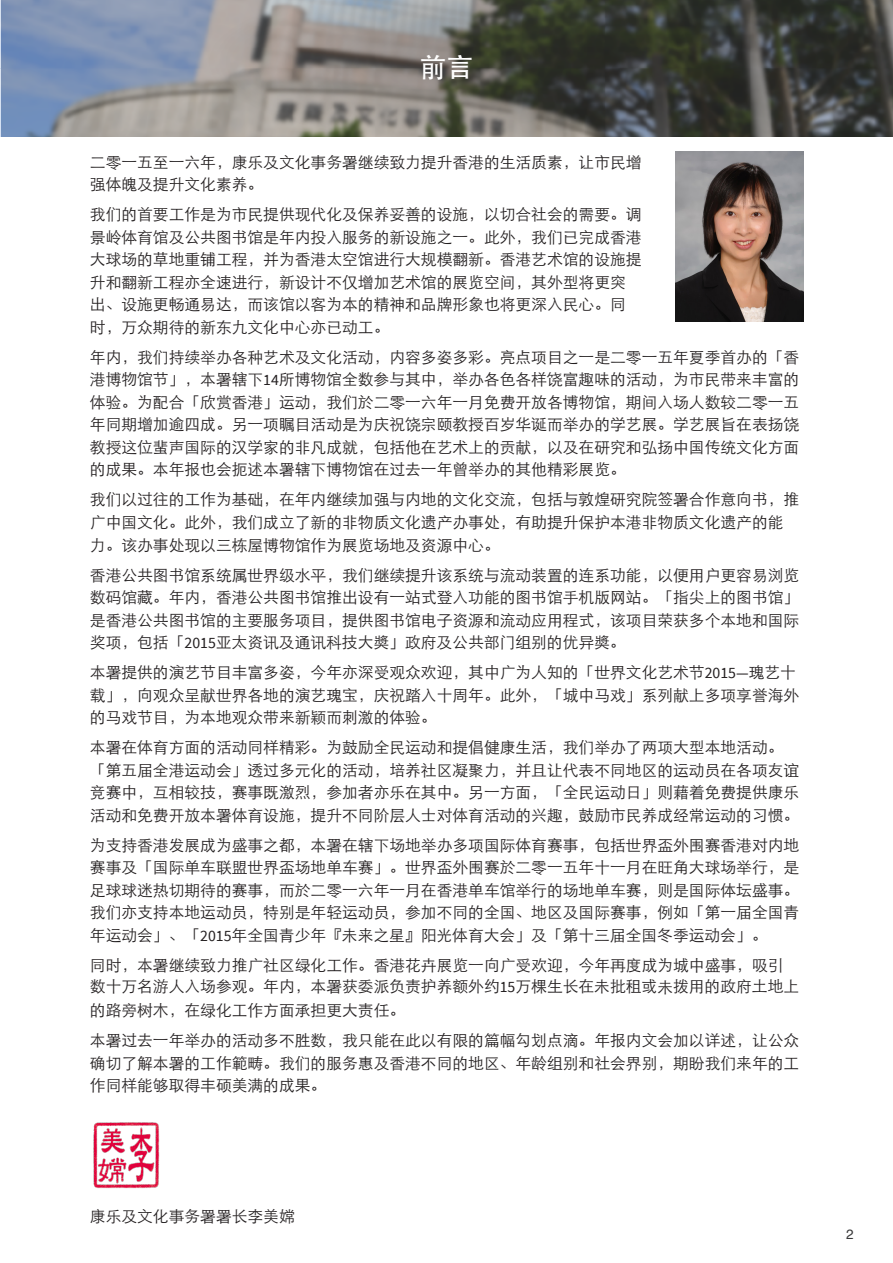
<style>
.page{position:relative;width:893px;height:1263px;background:#fff}
.page>*{position:absolute;margin:0;border:0;box-sizing:border-box;transform-origin:0 0}
.t1{font:27px "ST Heiti";color:#fff}
.t2{font:15.75px/22.5px "ST Xihei";color:#231f20}
.t3{font:13.5px "Helvetica";color:#383839}
.s1{font-family:"Source Sans Pro"}
</style>
<div class="page">
<img style="left:676px;top:151px;width:127px;height:170px">
<img style="left:93px;top:1122px;width:67px;height:67px">
<img style="left:0;top:1px;width:893px;height:135px">
<h1 class="t1" style="left:419px;top:54px;width:56px">前言</h1>
<p class="t2" style="left:90px;top:151px;width:553px">二零一五至一六年，康乐及文化事务署继续致力提升香港的生活质素，让市民增强体魄及提升文化素养。</p>
<p class="t2" style="left:90px;top:203px;width:553px">我们的首要工作是为市民提供现代化及保养妥善的设施，以切合社会的需要。调景岭体育馆及公共图书馆是年内投入服务的新设施之一。此外，我们已完成香港大球场的草地重铺工程，并为香港太空馆进行大规模翻新。香港艺术馆的设施提升和翻新工程亦全速进行，新设计不仅增加艺术馆的展览空间，其外型将更突出、设施更畅通易达，而该馆以客为本的精神和品牌形象也将更深入民心。同时，万众期待的新东九文化中心亦已动工。</p>
<p class="t2" style="left:90px;top:346px;width:711px;text-align:justify">年内，我们持续举办各种艺术及文化活动，内容多姿多彩。亮点项目之一是二零一五年夏季首办的「香港博物馆节」，本署辖下<span class="s1">14</span>所博物馆全数参与其中，举办各色各样饶富趣味的活动，为市民带来丰富的体验。为配合「欣赏香港」运动，我们於二零一六年一月免费开放各博物馆，期间入场人数较二零一五年同期增加逾四成。另一项瞩目活动是为庆祝饶宗颐教授百岁华诞而举办的学艺展。学艺展旨在表扬饶教授这位蜚声国际的汉学家的非凡成就，包括他在艺术上的贡献，以及在研究和弘扬中国传统文化方面的成果。本年报也会扼述本署辖下博物馆在过去一年曾举办的其他精彩展览。</p>
<p class="t2" style="left:90px;top:488px;width:711px">我们以过往的工作为基础，在年内继续加强与内地的文化交流，包括与敦煌研究院签署合作意向书，推广中国文化。此外，我们成立了新的非物质文化遗产办事处，有助提升保护本港非物质文化遗产的能力。该办事处现以三栋屋博物馆作为展览场地及资源中心。</p>
<p class="t2" style="left:90px;top:564px;width:711px;text-align:justify">香港公共图书馆系统属世界级水平，我们继续提升该系统与流动装置的连系功能，以便用户更容易浏览数码馆藏。年内，香港公共图书馆推出设有一站式登入功能的图书馆手机版网站。「指尖上的图书馆」是香港公共图书馆的主要服务项目，提供图书馆电子资源和流动应用程式，该项目荣获多个本地和国际奖项，包括「<span class="s1">2015</span>亚太资讯及通讯科技大奬」政府及公共部门组别的优异奬。</p>
<p class="t2" style="left:90px;top:661px;width:711px">本署提供的演艺节目丰富多姿，今年亦深受观众欢迎，其中广为人知的「世界文化艺术节<span class="s1">2015—</span>瑰艺十载」，向观众呈献世界各地的演艺瑰宝，庆祝踏入十周年。此外，「城中马戏」系列献上多项享誉海外的马戏节目，为本地观众带来新颖而刺激的体验。</p>
<p class="t2" style="left:90px;top:736px;width:711px">本署在体育方面的活动同样精彩。为鼓励全民运动和提倡健康生活，我们举办了两项大型本地活动。「第五届全港运动会」透过多元化的活动，培养社区凝聚力，并且让代表不同地区的运动员在各项友谊竞赛中，互相较技，赛事既激烈，参加者亦乐在其中。另一方面，「全民运动日」则藉着免费提供康乐活动和免费开放本署体育设施，提升不同阶层人士对体育活动的兴趣，鼓励市民养成经常运动的习惯。</p>
<p class="t2" style="left:90px;top:834px;width:711px;text-align:justify">为支持香港发展成为盛事之都，本署在辖下场地举办多项国际体育赛事，包括世界盃外围赛香港对内地赛事及「国际单车联盟世界盃场地单车赛」。世界盃外围赛於二零一五年十一月在旺角大球场举行，是足球球迷热切期待的赛事，而於二零一六年一月在香港单车馆举行的场地单车赛，则是国际体坛盛事。我们亦支持本地运动员，特别是年轻运动员，参加不同的全国、地区及国际赛事，例如「第一届全国青年运动会」、「<span class="s1">2015</span>年全国青少年『未来之星』阳光体育大会」及「第十三届全国冬季运动会」。</p>
<p class="t2" style="left:90px;top:955px;width:711px;line-height:20.9px">同时，本署继续致力推广社区绿化工作。香港花卉展览一向广受欢迎，今年再度成为城中盛事，吸引数十万名游人入场参观。年内，本署获委派负责护养额外约<span class="s1">15</span>万棵生长在未批租或未拨用的政府土地上</p>
<p class="t2" style="left:90px;top:995px;width:711px;line-height:30px">的路旁树木，在绿化工作方面承担更大责任。<br>本署过去一年举办的活动多不胜数，我只能在此以有限的篇幅勾划点滴。年报内文会加以详述，让公众</p>
<p class="t2" style="left:90px;top:1052px;width:711px">确切了解本署的工作範畴。我们的服务惠及香港不同的地区、年龄组别和社会界别，期盼我们来年的工作同样能够取得丰硕美满的成果。</p>
<p class="t2" style="left:90px;top:1204px;width:206px">康乐及文化事务署署长李美嫦</p>
<p class="t3" style="left:846px;top:1224px;width:9px">2</p>
</div>
